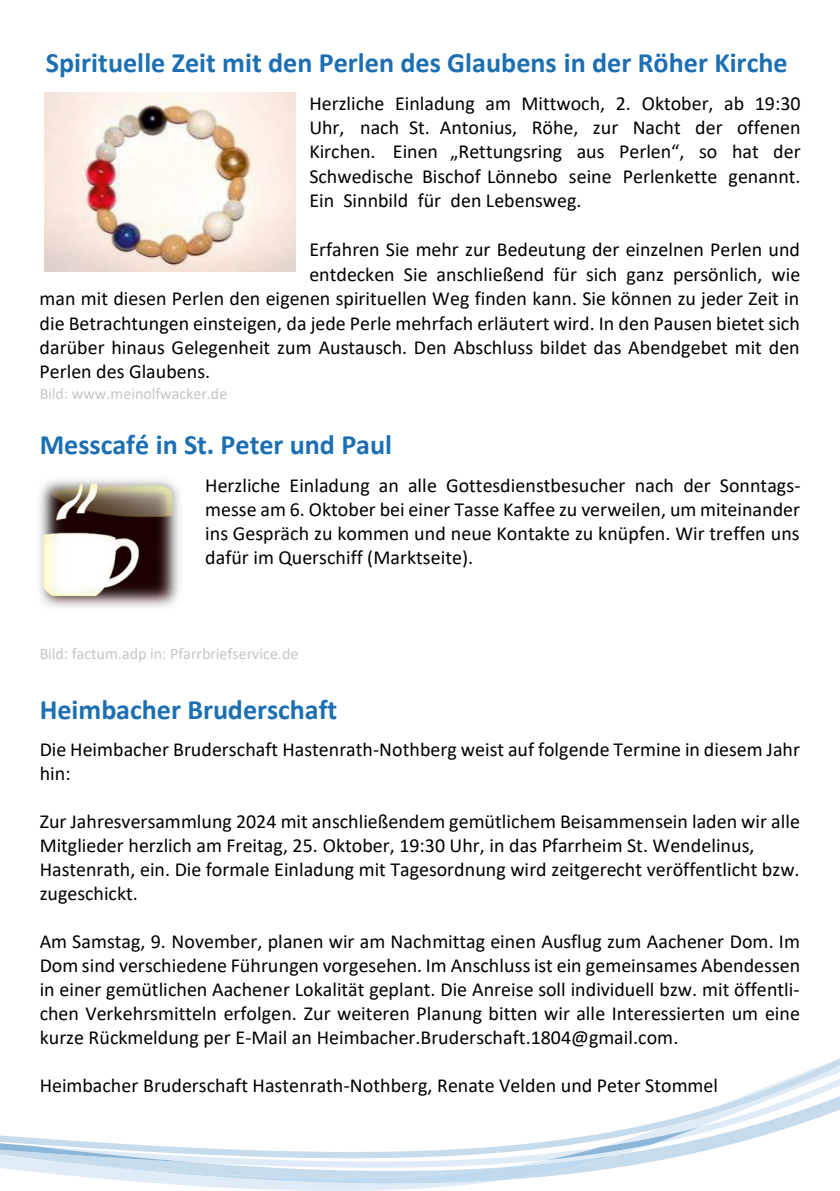
<style>
.page{position:relative;width:840px;height:1191px;background:#fff}
.page>*{position:absolute;margin:0;border:0;box-sizing:border-box;transform-origin:0 0}
.t1{font:700 28px "Calibri";color:#1b6fb2}
.t2{font:20px/24px "Calibri";color:#000;text-align:justify}
.t3{font:16px "Calibri";letter-spacing:-.005em;color:#c6c6c6}
</style>
<div class="page">
<svg style="left:698px;top:1059px;width:141px;height:94px"></svg>
<svg style="left:0;top:1112px;width:698px;height:79px"></svg>
<div style="left:37px;top:1049px;width:766px;height:24px;background:#fff"></div>
<img style="left:39px;top:479px;width:141px;height:129px">
<img style="left:45px;top:92px;width:250px;height:180px">
<h1 class="t1" style="left:46px;top:43px;width:743px">Spirituelle Zeit mit den Perlen des Glaubens in der Röher Kirche</h1>
<p class="t2" style="left:309px;top:90px;width:492px">Herzliche Einladung am Mittwoch, 2. Oktober, ab 19:30<br>Uhr, nach St. Antonius, Röhe, zur Nacht der offenen Kirchen. Einen „Rettungsring aus Perlen“, so hat der Schwedische Bischof Lönnebo seine Perlenkette genannt.<br>Ein Sinnbild für den Lebensweg.</p>
<p class="t2" style="left:309px;top:237px;width:492px">Erfahren Sie mehr zur Bedeutung der einzelnen Perlen und</p>
<p class="t2" style="left:309px;top:261px;width:492px">entdecken Sie anschließend für sich ganz persönlich, wie</p>
<p class="t2" style="left:40px;top:286px;width:760px">man mit diesen Perlen den eigenen spirituellen Weg finden kann. Sie können zu jeder Zeit in</p>
<p class="t2" style="left:40px;top:310px;width:761px">die Betrachtungen einsteigen, da jede Perle mehrfach erläutert wird. In den Pausen bietet sich</p>
<p class="t2" style="left:40px;top:335px;width:761px">darüber hinaus Gelegenheit zum Austausch. Den Abschluss bildet das Abendgebet mit den</p>
<p class="t2" style="left:40px;top:359px;width:172px">Perlen des Glaubens.</p>
<p class="t3" style="left:40px;top:382px;width:189px">Bild: www.meinolfwacker.de</p>
<h1 class="t1" style="left:40px;top:425px;width:354px">Messcafé in St. Peter und Paul</h1>
<p class="t2" style="left:205px;top:473px;width:596px">Herzliche Einladung an alle Gottesdienstbesucher nach der Sonntags&shy;messe am 6. Oktober bei einer Tasse Kaffee zu verweilen, um miteinander ins Gespräch zu kommen und neue Kontakte zu knüpfen. Wir treffen uns dafür im Querschiff (Marktseite).</p>
<p class="t3" style="left:40px;top:643px;width:260px">Bild: factum.adp in: Pfarrbriefservice.de</p>
<h1 class="t1" style="left:40px;top:690px;width:299px">Heimbacher Bruderschaft</h1>
<p class="t2" style="left:40px;top:737px;width:761px">Die Heimbacher Bruderschaft Hastenrath-Nothberg weist auf folgende Termine in diesem Jahr hin:</p>
<p class="t2" style="left:40px;top:809px;width:761px;text-align:left">Zur Jahresversammlung 2024 mit anschließendem gemütlichem Beisammensein laden wir alle Mitglieder herzlich am Freitag, 25. Oktober, 19:30 Uhr, in das Pfarrheim St. Wendelinus, Hastenrath, ein. Die formale Einladung mit Tagesordnung wird zeitgerecht veröffentlicht bzw. zugeschickt.</p>
<p class="t2" style="left:40px;top:929px;width:761px">Am Samstag, 9. November, planen wir am Nachmittag einen Ausflug zum Aachener Dom. Im Dom sind verschiedene Führungen vorgesehen. Im Anschluss ist ein gemeinsames Abendessen in einer gemütlichen Aachener Lokalität geplant. Die Anreise soll individuell bzw. mit öffentli&shy;chen Verkehrsmitteln erfolgen. Zur weiteren Planung bitten wir alle Interessierten um eine kurze Rückmeldung per E-Mail an Heimbacher.Bruderschaft.1804@gmail.com.</p>
<p class="t2" style="left:40px;top:1073px;width:679px">Heimbacher Bruderschaft Hastenrath-Nothberg, Renate Velden und Peter Stommel</p>
</div>
